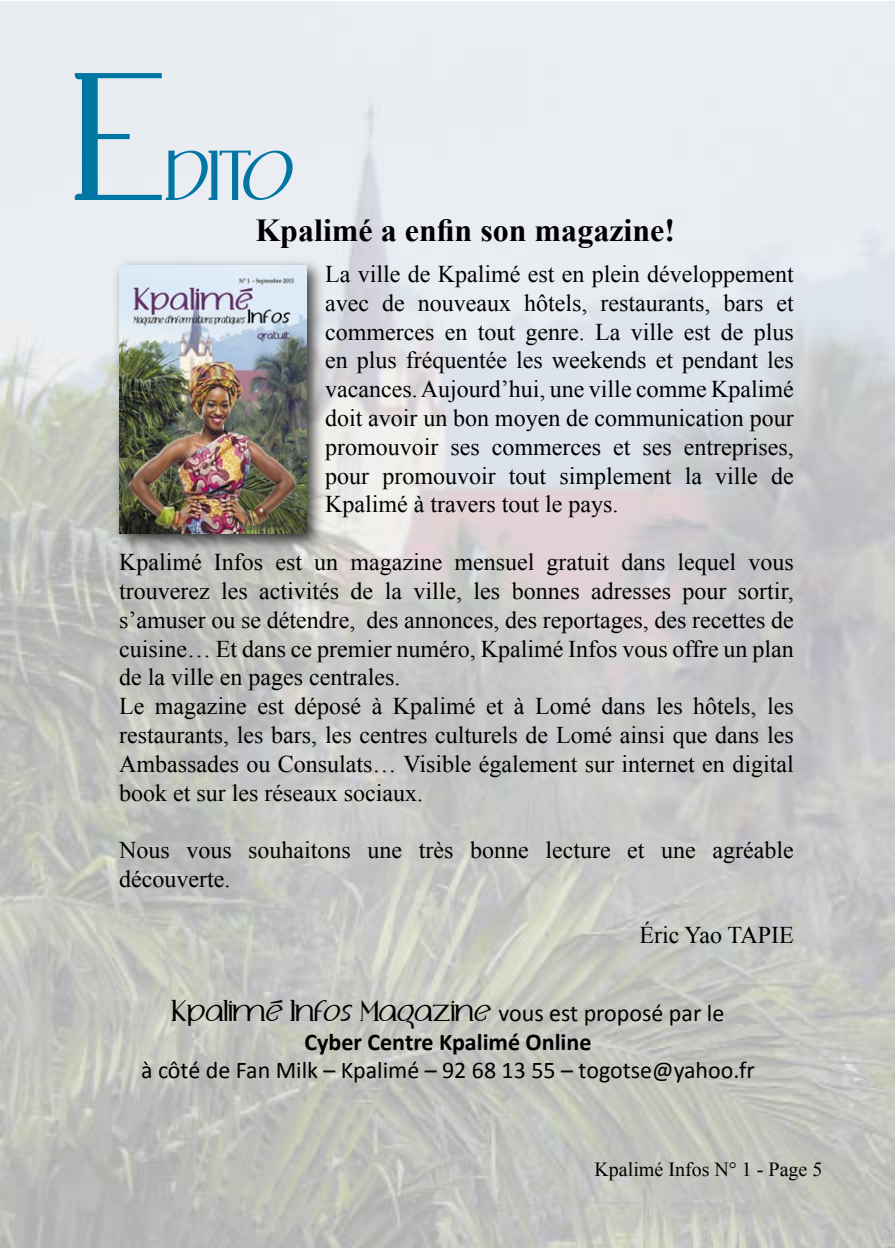
<style>
.page{position:relative;width:896px;height:1248px;background:#fff}
.page>*{position:absolute;margin:0;border:0;box-sizing:border-box;transform-origin:0 0}
.t1{font:144px "Adolphus Serif";color:#0076a4}
.t2{font:56px "Adolphus Serif";color:#0076a4}
.t3{font:700 32px "Times New Roman";color:#000}
.t4{font:24px/28.8px "Times New Roman";color:#000}
.t5{font:24px "Calibri";color:#000}
.t6{font:24px "Adolphus Serif";color:#000}
.t7{font:700 24px "Calibri";color:#000}
.t8{font:20px "Times New Roman";color:#000}
.s1{font-family:"Calibri"}
</style>
<div class="page">
<div style="left:111px;top:257px;width:215px;height:296px;background:#000;opacity:.75"></div>
<img style="left:119px;top:265px;width:187px;height:268px">
<h1 class="t1" style="left:72px;top:70px;width:94px">E</h1>
<h2 class="t2" style="left:165px;top:149px;width:131px">DITO</h2>
<h3 class="t3" style="left:255px;top:212px;width:421px">Kpalimé a enfin son magazine!</h3>
<p class="t4" style="left:325px;top:259px;width:470px;text-align:justify">La ville de Kpalimé est en plein développement avec de nouveaux hôtels, restaurants, bars et commerces en tout genre. La ville est de plus en plus fréquentée les weekends et pendant les vacances. Aujourd’hui, une ville comme Kpalimé doit avoir un bon moyen de communication pour promouvoir ses commerces et ses entreprises, pour promouvoir tout simplement la ville de Kpalimé à travers tout le pays.</p>
<p class="t4" style="left:119px;top:547px;width:676px">Kpalimé Infos est un magazine mensuel gratuit dans lequel vous trouverez les activités de la ville, les bonnes adresses pour sortir, s’amuser ou se détendre, des annonces, des reportages, des recettes de cuisine… Et dans ce premier numéro, Kpalimé Infos vous offre un plan de la ville en pages centrales.<br>Le magazine est déposé à Kpalimé et à Lomé dans les hôtels, les restaurants, les bars, les centres culturels de Lomé ainsi que dans les Ambassades ou Consulats… Visible également sur internet en digital book et sur les réseaux sociaux.</p>
<p class="t4" style="left:119px;top:835px;width:676px">Nous vous souhaitons une très bonne lecture et une agréable découverte.</p>
<p class="t4" style="left:639px;top:920px;width:156px">Éric Yao TAPIE</p>
<p class="t6" style="left:172px;top:998px;width:554px">Kpalimé Infos Magazine <span class="s1">vous est proposé par le</span></p>
<p class="t7" style="left:304px;top:1031px;width:288px">Cyber Centre Kpalimé Online</p>
<p class="t5" style="left:141px;top:1060px;width:615px">à côté de Fan Milk – Kpalimé – 92 68 13 55 – togotse@yahoo.fr</p>
<p class="t8" style="left:594px;top:1157px;width:229px">Kpalimé Infos N° 1 - Page 5</p>
</div>
